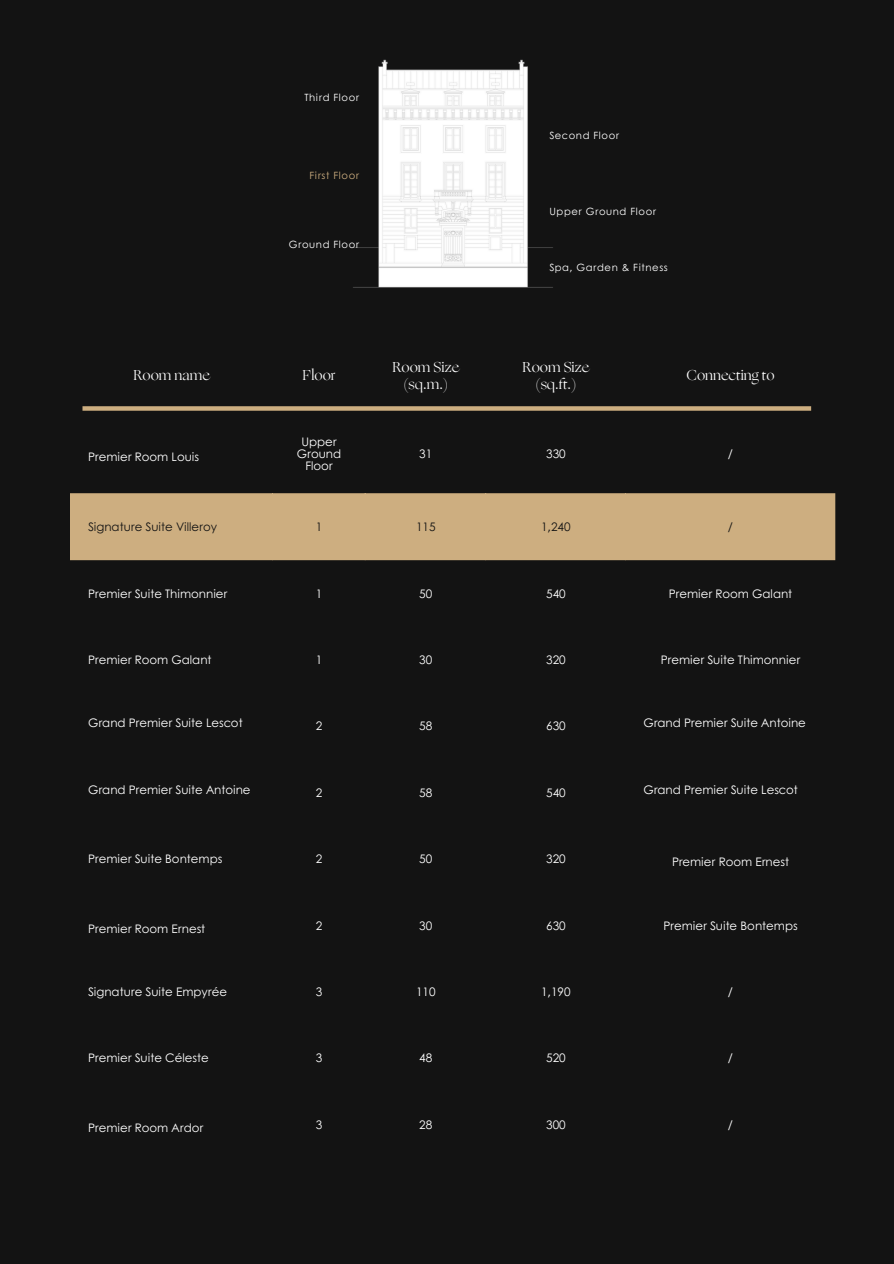
<style>
.page{position:relative;width:894px;height:1264px;background:#fff}
.page>*{position:absolute;margin:0;border:0;box-sizing:border-box;transform-origin:0 0}
.t1{font:14.1px "Ogg";color:#fff}
.t2{font:11.7px/11.7px "Century Gothic";color:#fff;text-align:center}
.t3{font:11.7px "Century Gothic";color:#131313}
.t4{font:10.05px "Century Gothic";letter-spacing:.06em;color:#fff}
.t5{font:10.05px "Century Gothic";letter-spacing:.06em;color:#cdae80}
</style>
<div class="page">
<div style="left:0;top:0;width:893px;height:1263px;background:#131313"></div>
<div style="left:70px;top:493px;width:765px;height:67px;background:#cdae80"></div>
<div style="left:82px;top:406px;width:728px;height:5px;background:#cdae80"></div>
<img style="left:353px;top:59px;width:200px;height:229px">
<p class="t4" style="left:304px;top:90px;width:56px">Third Floor</p>
<p class="t5" style="left:309px;top:167px;width:51px">First Floor</p>
<p class="t4" style="left:289px;top:237px;width:72px">Ground Floor</p>
<p class="t1" style="left:133px;top:364px;width:78px">Room name</p>
<h1 class="t1" style="left:302px;top:364px;width:34px">Floor</h1>
<h1 class="t1" style="left:392px;top:356px;width:68px">Room Size</h1>
<h1 class="t1" style="left:403px;top:374px;width:47px">(sq.m.)</h1>
<p class="t4" style="left:549px;top:128px;width:71px">Second Floor</p>
<p class="t4" style="left:549px;top:204px;width:108px">Upper Ground Floor</p>
<p class="t4" style="left:549px;top:259px;width:120px">Spa, Garden &amp; Fitness</p>
<h1 class="t1" style="left:522px;top:356px;width:68px">Room Size</h1>
<h1 class="t1" style="left:535px;top:374px;width:43px">(sq.ft.)</h1>
<h1 class="t1" style="left:686px;top:364px;width:90px">Connecting to</h1>
<p class="t2" style="left:88px;top:450px;width:112px">Premier Room Louis</p>
<p class="t2" style="left:297px;top:436px;width:46px">Upper<br>Ground<br>Floor</p>
<p class="t2" style="left:419px;top:447px;width:15px">31</p>
<p class="t2" style="left:546px;top:447px;width:21px">330</p>
<p class="t2" style="left:727px;top:447px;width:7px">/</p>
<p class="t3" style="left:88px;top:518px;width:130px">Signature Suite Villeroy</p>
<p class="t3" style="left:316px;top:518px;width:8px">1</p>
<p class="t3" style="left:416px;top:518px;width:21px">115</p>
<p class="t3" style="left:541px;top:518px;width:31px">1,240</p>
<p class="t3" style="left:727px;top:518px;width:7px">/</p>
<p class="t2" style="left:88px;top:587px;width:141px">Premier Suite Thimonnier</p>
<p class="t2" style="left:316px;top:587px;width:8px">1</p>
<p class="t2" style="left:419px;top:587px;width:15px">50</p>
<p class="t2" style="left:546px;top:587px;width:21px">540</p>
<p class="t2" style="left:668px;top:587px;width:125px">Premier Room Galant</p>
<p class="t2" style="left:88px;top:653px;width:125px">Premier Room Galant</p>
<p class="t2" style="left:316px;top:653px;width:8px">1</p>
<p class="t2" style="left:419px;top:653px;width:15px">30</p>
<p class="t2" style="left:546px;top:653px;width:21px">320</p>
<p class="t2" style="left:660px;top:653px;width:141px">Premier Suite Thimonnier</p>
<p class="t2" style="left:88px;top:716px;width:156px">Grand Premier Suite Lescot</p>
<p class="t2" style="left:316px;top:719px;width:8px">2</p>
<p class="t2" style="left:419px;top:719px;width:15px">58</p>
<p class="t2" style="left:546px;top:719px;width:21px">630</p>
<p class="t2" style="left:643px;top:716px;width:164px">Grand Premier Suite Antoine</p>
<p class="t2" style="left:88px;top:783px;width:164px">Grand Premier Suite Antoine</p>
<p class="t2" style="left:316px;top:786px;width:8px">2</p>
<p class="t2" style="left:419px;top:786px;width:15px">58</p>
<p class="t2" style="left:546px;top:786px;width:21px">540</p>
<p class="t2" style="left:643px;top:783px;width:156px">Grand Premier Suite Lescot</p>
<p class="t2" style="left:88px;top:852px;width:136px">Premier Suite Bontemps</p>
<p class="t2" style="left:316px;top:852px;width:8px">2</p>
<p class="t2" style="left:419px;top:852px;width:15px">50</p>
<p class="t2" style="left:546px;top:852px;width:21px">320</p>
<p class="t2" style="left:671px;top:855px;width:118px">Premier Room Ernest</p>
<p class="t2" style="left:88px;top:921px;width:118px">Premier Room Ernest</p>
<p class="t2" style="left:316px;top:919px;width:8px">2</p>
<p class="t2" style="left:419px;top:919px;width:15px">30</p>
<p class="t2" style="left:546px;top:919px;width:21px">630</p>
<p class="t2" style="left:663px;top:919px;width:136px">Premier Suite Bontemps</p>
<p class="t2" style="left:88px;top:985px;width:140px">Signature Suite Empyrée</p>
<p class="t2" style="left:316px;top:985px;width:8px">3</p>
<p class="t2" style="left:416px;top:985px;width:21px">110</p>
<p class="t2" style="left:541px;top:985px;width:31px">1,190</p>
<p class="t2" style="left:727px;top:985px;width:7px">/</p>
<p class="t2" style="left:88px;top:1051px;width:122px">Premier Suite Céleste</p>
<p class="t2" style="left:316px;top:1051px;width:8px">3</p>
<p class="t2" style="left:419px;top:1051px;width:15px">48</p>
<p class="t2" style="left:546px;top:1051px;width:21px">520</p>
<p class="t2" style="left:727px;top:1051px;width:7px">/</p>
<p class="t2" style="left:88px;top:1121px;width:117px">Premier Room Ardor</p>
<p class="t2" style="left:316px;top:1118px;width:8px">3</p>
<p class="t2" style="left:419px;top:1118px;width:15px">28</p>
<p class="t2" style="left:546px;top:1118px;width:21px">300</p>
<p class="t2" style="left:727px;top:1118px;width:7px">/</p>
</div>
